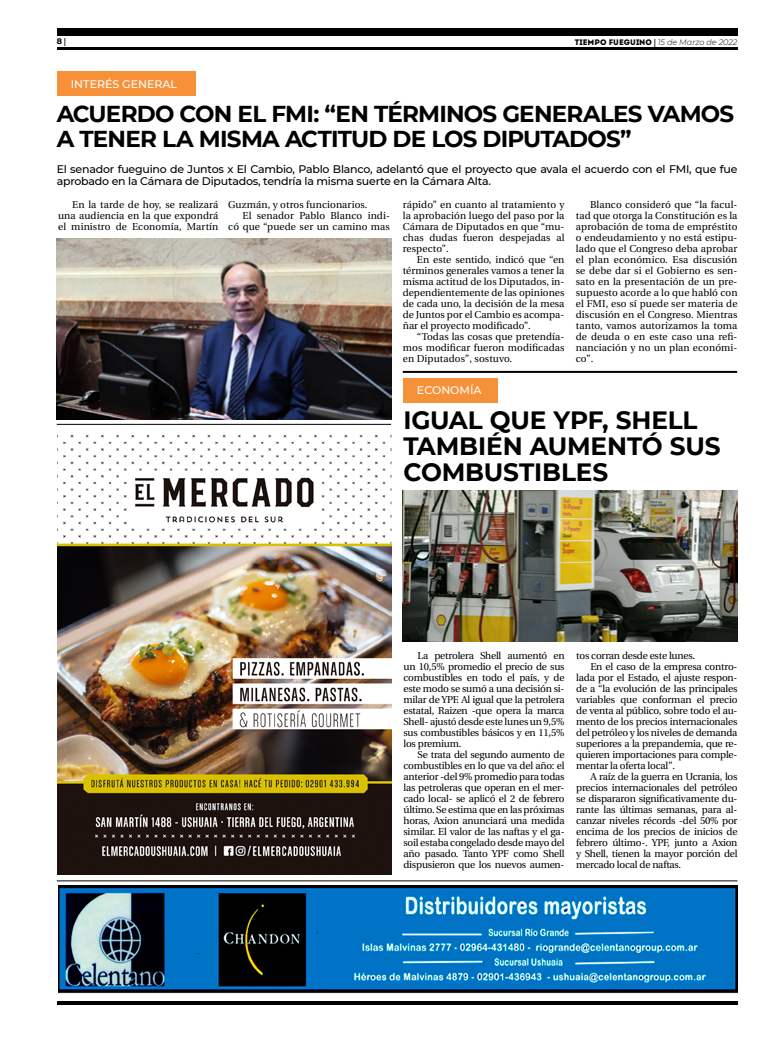
<style>
.page{position:relative;width:780px;height:1049px;background:#fff}
.page>*{position:absolute;margin:0;border:0;box-sizing:border-box;transform-origin:0 0}
.t1{font:700 25px/26px "Montserrat";letter-spacing:-.005em;color:#000}
.t2{font:700 23px/25px "Montserrat";letter-spacing:-.035em;color:#000}
.t3{font:500 11px/12px "Montserrat";letter-spacing:-.02em;color:#000}
.t4{font:500 11px "Montserrat";color:#fff}
.t5{font:10px/11px "Utopia";letter-spacing:-.02em;color:#000;text-align:justify}
.t6{font:10px "Utopia";letter-spacing:.01em;color:#000}
.t7{font:italic 300 8px "Montserrat";color:#000}
.t8{font:700 8px "Montserrat";color:#000}
.s1{font-family:"Utopia"}
.s2{font-family:"Intro";font-weight:400;font-style:normal}
.s3{font-family:"Utopia";font-weight:700;font-style:normal}
</style>
<div class="page">
<hr style="left:57px;top:48px;width:680px;height:2px;background:#000">
<div style="left:57px;top:28px;width:680px;height:7px;background:#000"></div>
<hr style="left:57px;top:1001px;width:680px;height:4px;background:#000">
<img style="left:58px;top:885px;width:679px;height:109px">
<hr style="left:57px;top:880px;width:680px;height:1px;background:#000">
<div style="left:57px;top:72px;width:139px;height:24px;background:#f79139"></div>
<hr style="left:57px;top:424px;width:334px;height:1px;background:#000">
<img style="left:57px;top:239px;width:334px;height:181px">
<hr style="left:403px;top:371px;width:334px;height:2px;background:#000">
<div style="left:403px;top:378px;width:94px;height:25px;background:#f79139"></div>
<img style="left:403px;top:490px;width:334px;height:151px">
<img style="left:57px;top:434px;width:334px;height:440px">
<p class="t8" style="left:57px;top:35px;width:11px">8 <span class="s1">|</span></p>
<p class="t7" style="left:575px;top:36px;width:164px"><span class="s2">TIEMPO FUEGUINO</span> <span class="s3">|</span> 15 de Marzo de 2022</p>
<p class="t4" style="left:71px;top:76px;width:108px">INTERÉS GENERAL</p>
<h2 class="t2" style="left:57px;top:100px;width:678px">ACUERDO CON EL FMI: “EN TÉRMINOS GENERALES VAMOS<br>A TENER LA MISMA ACTITUD DE LOS DIPUTADOS”</h2>
<p class="t3" style="left:57px;top:163px;width:682px">El senador fueguino de Juntos x El Cambio, Pablo Blanco, adelantó que el proyecto que avala el acuerdo con el FMI, que fue aprobado en la Cámara de Diputados, tendría la misma suerte en la Cámara Alta.</p>
<p class="t6" style="left:228px;top:199px;width:141px">Guzmán, y otros funcionarios.</p>
<p class="t6" style="left:242px;top:210px;width:149px">El senador Pablo Blanco indi-</p>
<p class="t6" style="left:228px;top:221px;width:163px">có que “puede ser un camino mas</p>
<p class="t5" style="left:576px;top:199px;width:163px;text-indent:14px">Blanco consideró que “la facul&shy;tad que otorga la Constitución es la aprobación de toma de empréstito o endeudamiento y no está estipu&shy;lado que el Congreso deba aprobar el plan económico. Esa discusión se debe dar si el Gobierno es sen&shy;sato en la presentación de un pre&shy;supuesto acorde a lo que habló con el FMI, eso sí puede ser materia de discusión en el Congreso. Mientras tanto, vamos autorizamos la toma de deuda o en este caso una refi&shy;nanciación y no un plan económi&shy;co”.</p>
<p class="t5" style="left:403px;top:199px;width:163px">rápido” en cuanto al tratamiento y la aprobación luego del paso por la Cámara de Diputados en que “mu&shy;chas dudas fueron despejadas al respecto”.</p>
<p class="t5" style="left:403px;top:254px;width:163px;text-indent:14px">En este sentido, indicó que “en términos generales vamos a tener la misma actitud de los Diputados, in&shy;dependientemente de las opiniones de cada uno, la decisión de la mesa de Juntos por el Cambio es acompa&shy;ñar el proyecto modificado”.</p>
<p class="t5" style="left:403px;top:331px;width:163px;text-indent:14px">“Todas las cosas que pretendía&shy;mos modificar fueron modificadas en Diputados”, sostuvo.</p>
<p class="t5" style="left:58px;top:199px;width:162px;text-indent:14px">En la tarde de hoy, se realizará una audiencia en la que expondrá el ministro de Economía, Martín</p>
<p class="t4" style="left:417px;top:382px;width:66px">ECONOMÍA</p>
<h1 class="t1" style="left:403px;top:406px;width:318px">IGUAL QUE YPF, SHELL<br>TAMBIÉN AUMENTÓ SUS<br>COMBUSTIBLES</h1>
<p class="t5" style="left:403px;top:650px;width:163px;text-indent:14px">La petrolera Shell aumentó en un 10,5% promedio el precio de sus combustibles en todo el país, y de este modo se sumó a una decisión si&shy;milar de YPF. Al igual que la petrolera estatal, Raizen -que opera la marca Shell- ajustó desde este lunes un 9,5% sus combustibles básicos y en 11,5% los premium.</p>
<p class="t5" style="left:403px;top:749px;width:163px;text-indent:14px">Se trata del segundo aumento de combustibles en lo que va del año: el anterior -del 9% promedio para todas las petroleras que operan en el mer&shy;cado local- se aplicó el 2 de febrero último. Se estima que en las próximas horas, Axion anunciará una medida similar. El valor de las naftas y el ga&shy;soil estaba congelado desde mayo del año pasado. Tanto YPF como Shell dispusieron que los nuevos aumen-</p>
<p class="t5" style="left:576px;top:650px;width:120px">tos corran desde este lunes.</p>
<p class="t5" style="left:590px;top:661px;width:148px">En el caso de la empresa contro-</p>
<p class="t5" style="left:576px;top:672px;width:163px">lada por el Estado, el ajuste respon-</p>
<p class="t5" style="left:576px;top:683px;width:163px">de a “la evolución de las principales</p>
<p class="t5" style="left:576px;top:694px;width:163px">variables que conforman el precio</p>
<p class="t5" style="left:576px;top:705px;width:163px">de venta al público, sobre todo el au-</p>
<p class="t5" style="left:576px;top:716px;width:163px">mento de los precios internacionales</p>
<p class="t5" style="left:576px;top:727px;width:163px">del petróleo y los niveles de demanda</p>
<p class="t5" style="left:576px;top:738px;width:163px">superiores a la prepandemia, que re-</p>
<p class="t5" style="left:576px;top:749px;width:163px">quieren importaciones para comple-</p>
<p class="t5" style="left:576px;top:760px;width:100px">mentar la oferta local”.</p>
<p class="t5" style="left:590px;top:771px;width:148px">A raíz de la guerra en Ucrania, los</p>
<p class="t5" style="left:576px;top:782px;width:163px">precios internacionales del petróleo</p>
<p class="t5" style="left:576px;top:793px;width:163px">se dispararon significativamente du-</p>
<p class="t5" style="left:576px;top:804px;width:163px">rante las últimas semanas, para al-</p>
<p class="t5" style="left:576px;top:815px;width:163px">canzar niveles récords -del 50% por</p>
<p class="t5" style="left:576px;top:826px;width:163px">encima de los precios de inicios de</p>
<p class="t5" style="left:576px;top:837px;width:163px">febrero último-. YPF, junto a Axion</p>
<p class="t5" style="left:576px;top:848px;width:163px">y Shell, tienen la mayor porción del</p>
<p class="t5" style="left:576px;top:859px;width:106px">mercado local de naftas.</p>
</div>
